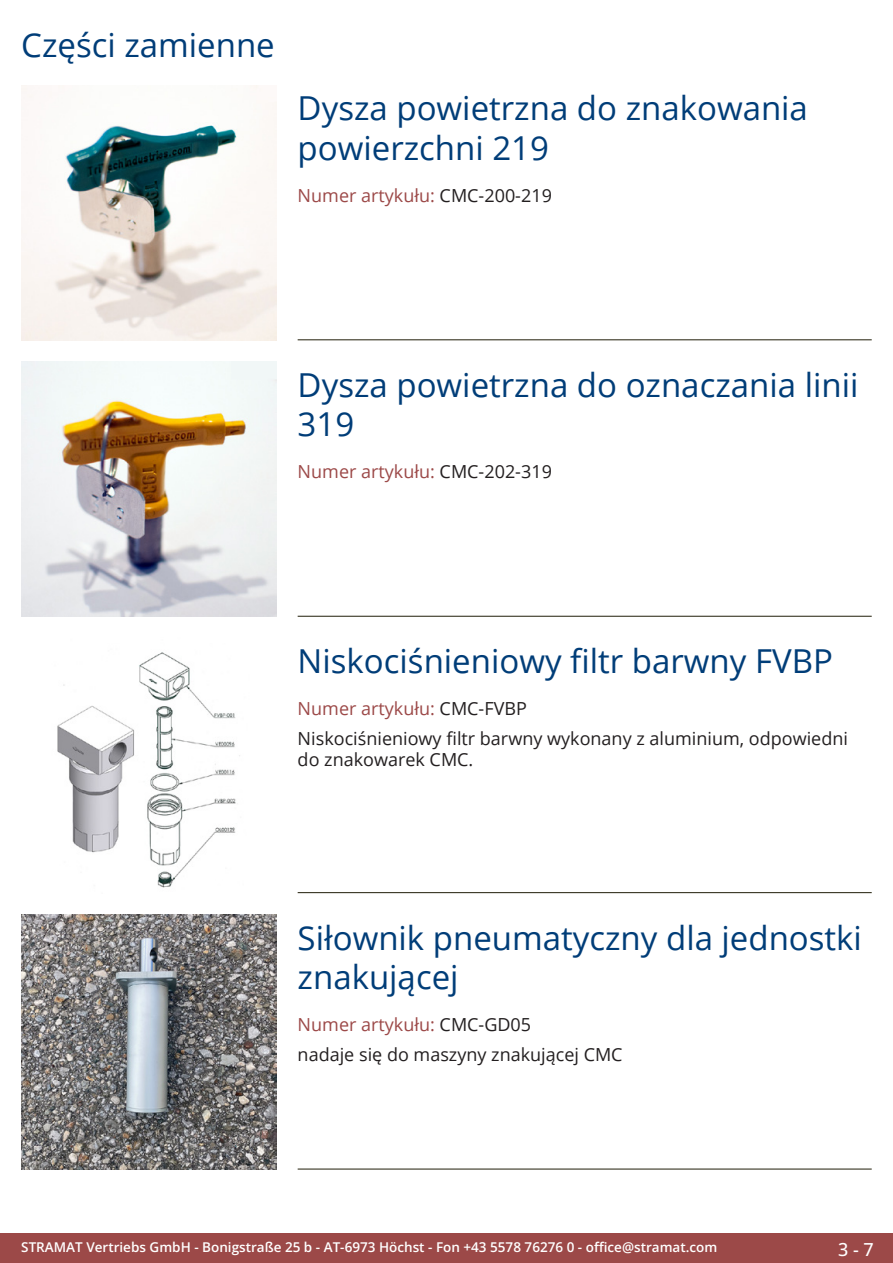
<style>
.page{position:relative;width:893px;height:1263px;background:#fff}
.page>*{position:absolute;margin:0;border:0;box-sizing:border-box;transform-origin:0 0}
.Produkttitel{font:33px/39.6px "Open Sans";color:#003d78}
.RastTitel{font:33px "Open Sans";color:#003d78}
.Beschreibung_Text{font:18px/21.6px "Open Sans";color:#231f20}
.TechDaten_Überschrif{font:18px "Open Sans";color:#9c4948}
.t1{font:500 18px "Open Sans";color:#fff}
.t2{font:600 13.5px "Open Sans";color:#fff}
.s1{color:#231f20}
</style>
<div class="page">
<div style="left:0;top:1233px;width:893px;height:30px;background:#9c4948"></div>
<hr style="left:298px;top:340px;width:574px;height:1px;background:#201d08">
<hr style="left:298px;top:616px;width:574px;height:1px;background:#201d08">
<hr style="left:298px;top:892px;width:574px;height:1px;background:#201d08">
<hr style="left:298px;top:1169px;width:574px;height:1px;background:#201d08">
<img style="left:21px;top:85px;width:255px;height:255px">
<img style="left:21px;top:361px;width:255px;height:256px">
<img style="left:57px;top:652px;width:183px;height:236px">
<img style="left:21px;top:914px;width:255px;height:255px">
<p class="RastTitel" style="left:21px;top:22px;width:255px">Części zamienne</p>
<p class="Produkttitel" style="left:298px;top:88px;width:512px">Dysza powietrzna do znakowania powierzchni 219</p>
<p class="TechDaten_Überschrif" style="left:298px;top:183px;width:256px">Numer artykułu: <span class="s1">CMC-200-219</span></p>
<p class="Produkttitel" style="left:298px;top:364px;width:562px">Dysza powietrzna do oznaczania linii<br>319</p>
<p class="TechDaten_Überschrif" style="left:298px;top:459px;width:256px">Numer artykułu: <span class="s1">CMC-202-319</span></p>
<p class="Produkttitel" style="left:298px;top:640px;width:537px">Niskociśnieniowy filtr barwny FVBP</p>
<p class="TechDaten_Überschrif" style="left:298px;top:696px;width:231px">Numer artykułu: <span class="s1">CMC-FVBP</span></p>
<p class="Beschreibung_Text" style="left:298px;top:727px;width:552px">Niskociśnieniowy filtr barwny wykonany z aluminium, odpowiedni do znakowarek CMC.</p>
<p class="Produkttitel" style="left:298px;top:917px;width:566px">Siłownik pneumatyczny dla jednostki znakującej</p>
<p class="TechDaten_Überschrif" style="left:298px;top:1012px;width:235px">Numer artykułu: <span class="s1">CMC-GD05</span></p>
<p class="Beschreibung_Text" style="left:298px;top:1043px;width:326px">nadaje się do maszyny znakującej CMC</p>
<p class="t2" style="left:21px;top:1238px;width:698px">STRAMAT Vertriebs GmbH - Bonigstraße 25 b - AT-6973 Höchst - Fon +43 5578 76276 0 - office@stramat.com</p>
<p class="t1" style="left:838px;top:1237px;width:37px">3 - 7</p>
</div>
